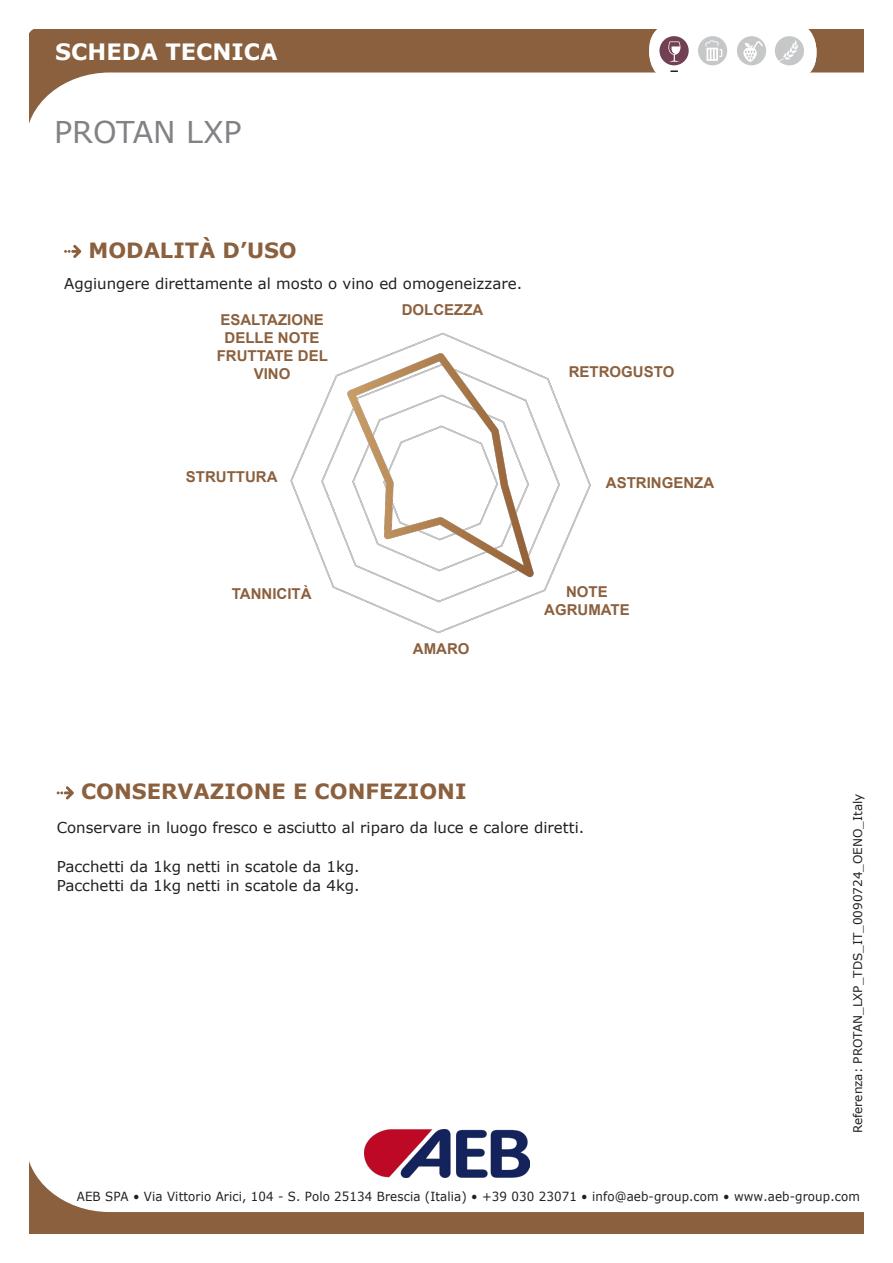
<style>
.page{position:relative;width:893px;height:1263px;background:#fff}
.page>*{position:absolute;margin:0;border:0;box-sizing:border-box;transform-origin:0 0}
.t1{font:30px "Verdana";color:#808285}
.t2{font:700 22.5px "Verdana";color:#fff}
.t3{font:700 21px "Verdana";color:#8b603e}
.t4{font:15px "Verdana";color:#231f20}
.t5{font:700 15px/18px "Arial";color:#8b603e;text-align:center}
.t6{font:12.6px "Verdana";letter-spacing:.01em;color:#231f20;scale:.94 1}
.t7{font:12px "Verdana";color:#231f20}
</style>
<div class="page">
<svg style="left:30px;top:30px;width:833px;height:91px"></svg>
<div style="left:649px;top:22px;width:167px;height:60px;background:#fff;border-radius:28px"></div>
<svg style="left:670px;top:70px;width:8px;height:2px"></svg>
<div style="left:775px;top:36px;width:29px;height:29px;background:#c6c7c8;border-radius:50%"></div>
<svg style="left:779px;top:40px;width:19px;height:21px"></svg>
<div style="left:737px;top:36px;width:29px;height:29px;background:#c6c7c8;border-radius:50%"></div>
<div style="left:659px;top:36px;width:30px;height:29px;background:#724053;border-radius:50%"></div>
<div style="left:698px;top:36px;width:29px;height:29px;background:#c6c7c8;border-radius:50%"></div>
<svg style="left:705px;top:40px;width:17px;height:21px"></svg>
<svg style="left:668px;top:41px;width:12px;height:21px"></svg>
<svg style="left:743px;top:41px;width:20px;height:21px"></svg>
<svg style="left:30px;top:1161px;width:834px;height:72px"></svg>
<img style="left:365px;top:1129px;width:164px;height:48px">
<img style="left:290px;top:332px;width:301px;height:302px">
<svg style="left:64px;top:245px;width:17px;height:13px"></svg>
<svg style="left:57px;top:786px;width:17px;height:13px"></svg>
<h2 class="t2" style="left:55px;top:36px;width:224px">SCHEDA TECNICA</h2>
<p class="t1" style="left:54px;top:112px;width:189px">PROTAN LXP</p>
<p class="t3" style="left:88px;top:235px;width:210px">MODALITÀ D’USO</p>
<p class="t4" style="left:64px;top:274px;width:459px">Aggiungere direttamente al mosto o vino ed omogeneizzare.</p>
<p class="t5" style="left:217px;top:311px;width:113px">ESALTAZIONE<br>DELLE NOTE<br>FRUTTATE DEL<br>VINO</p>
<p class="t5" style="left:186px;top:468px;width:93px">STRUTTURA</p>
<p class="t5" style="left:402px;top:301px;width:83px">DOLCEZZA</p>
<p class="t5" style="left:569px;top:363px;width:107px">RETROGUSTO</p>
<p class="t5" style="left:606px;top:474px;width:110px">ASTRINGENZA</p>
<p class="t5" style="left:232px;top:585px;width:81px">TANNICITÀ</p>
<p class="t5" style="left:413px;top:640px;width:58px">AMARO</p>
<p class="t5" style="left:566px;top:583px;width:43px">NOTE</p>
<p class="t5" style="left:544px;top:601px;width:87px">AGRUMATE</p>
<p class="t3" style="left:81px;top:777px;width:387px">CONSERVAZIONE E CONFEZIONI</p>
<p class="t4" style="left:57px;top:817px;width:529px">Conservare in luogo fresco e asciutto al riparo da luce e calore diretti.</p>
<p class="t4" style="left:57px;top:856px;width:305px">Pacchetti da 1kg netti in scatole da 1kg.</p>
<p class="t4" style="left:57px;top:875px;width:305px">Pacchetti da 1kg netti in scatole da 4kg.</p>
<p class="t7" style="left:850px;top:1133px;width:341px;rotate:-90deg">Referenza: PROTAN_LXP_TDS_IT_0090724_OENO_Italy</p>
<p class="t6" style="left:77px;top:1187px;width:835px">AEB SPA • Via Vittorio Arici, 104 - S. Polo 25134 Brescia (Italia) • +39 030 23071 • info@aeb-group.com • www.aeb-group.com</p>
</div>
